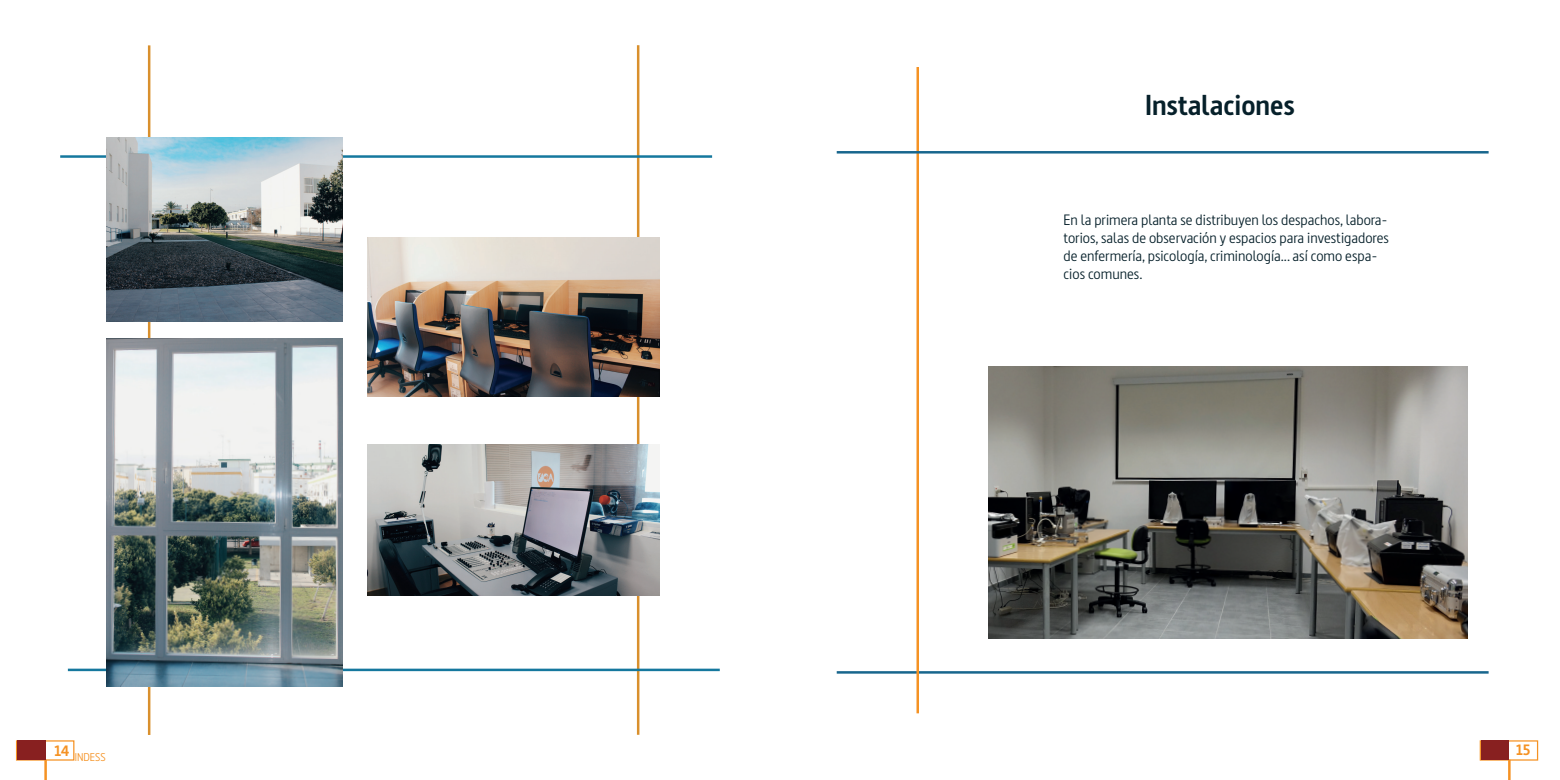
<style>
.page{position:relative;width:1560px;height:780px;background:#fff}
.page>*{position:absolute;margin:0;border:0;box-sizing:border-box;transform-origin:0 0}
.t1{font:700 28.75px "Dsignes";color:#06202a}
.t2{font:15px/18px "Dsignes";color:#06202a}
.t3{font:700 15px "Dsignes";color:#f59223}
.t4{font:11.25px "Dsignes";color:#f59223}
</style>
<div class="page">
<hr style="left:148px;top:45px;width:2px;height:690px;background:#d9902d">
<hr style="left:637px;top:45px;width:2px;height:689px;background:#d9902d">
<hr style="left:60px;top:155px;width:652px;height:3px;background:#15789e">
<hr style="left:68px;top:668px;width:651px;height:3px;background:#15789e">
<img style="left:106px;top:338px;width:236px;height:348px">
<img style="left:106px;top:137px;width:236px;height:184px">
<img style="left:368px;top:444px;width:291px;height:151px">
<div style="left:16px;top:740px;width:58px;height:20px;border:1px solid #f59223"></div>
<hr style="left:44px;top:759px;width:3px;height:21px;background:#f59223">
<div style="left:17px;top:741px;width:28px;height:19px;background:#882020"></div>
<hr style="left:836px;top:671px;width:652px;height:2px;background:#18668d">
<hr style="left:1507px;top:759px;width:3px;height:21px;background:#f59223">
<div style="left:1480px;top:740px;width:28px;height:20px;background:#882020"></div>
<hr style="left:916px;top:67px;width:2px;height:646px;background:#f59223">
<hr style="left:836px;top:151px;width:652px;height:2px;background:#18668d">
<img style="left:368px;top:237px;width:291px;height:159px">
<img style="left:988px;top:366px;width:479px;height:273px">
<h1 class="t1" style="left:1144px;top:88px;width:152px">Instalaciones</h1>
<p class="t2" style="left:1063px;top:211px;width:327px">En la primera planta se distribuyen los despachos, labora&shy;torios, salas de observación y espacios para investigadores de enfermería, psicología, criminología... así como espa&shy;cios comunes.</p>
<p class="t4" style="left:54px;top:750px;width:53px"><sup>14</sup> INDESS</p>
<p class="t3" style="left:1515px;top:741px;width:16px">15</p>
</div>
